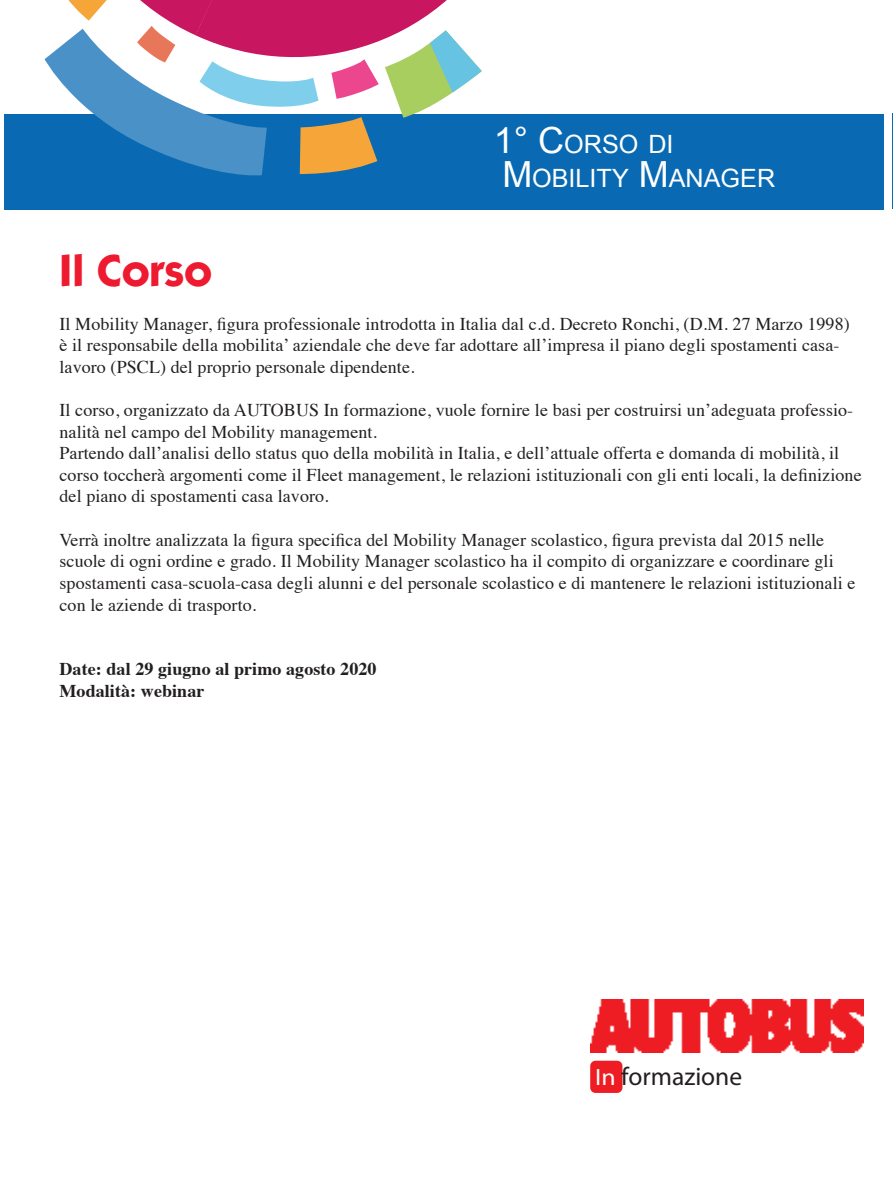
<style>
.page{position:relative;width:893px;height:1178px;background:#fff}
.page>*{position:absolute;margin:0;border:0;box-sizing:border-box;transform-origin:0 0}
.t1{font:700 45px "Itc Kabel";color:#ee1a30}
.t2{font:25.5px "Myriad Pro";color:#231f20}
.t3{font:25.2px "Arial";color:#fff}
.t4{font:18px/21.6px "Times";letter-spacing:.005em;color:#231f20}
.t5{font:700 18px "Times";letter-spacing:.005em;color:#231f20}
.s1{font-size:36px}
.s2{font-size:23.55px;color:#fff}
</style>
<div class="page">
<img style="left:590px;top:999px;width:273px;height:53px">
<div style="left:590px;top:1061px;width:32px;height:32px;background:#ee1d23;border-radius:5px"></div>
<div style="left:4px;top:114px;width:880px;height:95px;background:#096ab3"></div>
<svg style="left:45px;top:0;width:437px;height:176px"></svg>
<hr style="left:892px;top:114px;width:1px;height:95px;background:#096ab3">
<p class="t3" style="left:494px;top:128px;width:181px"><span class="s1">1° C</span>ORSO DI</p>
<p class="t3" style="left:502px;top:162px;width:274px"><span class="s1">M</span>OBILITY <span class="s1">M</span>ANAGER</p>
<p class="t1" style="left:60px;top:244px;width:154px">Il Corso</p>
<p class="t4" style="left:60px;top:311px;width:792px">Il Mobility Manager, figura professionale introdotta in Italia dal c.d. Decreto Ronchi, (D.M. 27 Marzo 1998) è il responsabile della mobilita’ aziendale che deve far adottare all’impresa il piano degli spostamenti casa&shy;lavoro (PSCL) del proprio personale dipendente.</p>
<p class="t4" style="left:60px;top:398px;width:795px">Il corso, organizzato da AUTOBUS In formazione, vuole fornire le basi per costruirsi un’adeguata professio&shy;nalità nel campo del Mobility management.</p>
<p class="t4" style="left:60px;top:441px;width:804px">Partendo dall’analisi dello status quo della mobilità in Italia, e dell’attuale offerta e domanda di mobilità, il corso toccherà argomenti come il Fleet management, le relazioni istituzionali con gli enti locali, la definizione del piano di spostamenti casa lavoro.</p>
<p class="t4" style="left:60px;top:527px;width:797px">Verrà inoltre analizzata la figura specifica del Mobility Manager scolastico, figura prevista dal 2015 nelle scuole di ogni ordine e grado. Il Mobility Manager scolastico ha il compito di organizzare e coordinare gli spostamenti casa-scuola-casa degli alunni e del personale scolastico e di mantenere le relazioni istituzionali e con le aziende di trasporto.</p>
<p class="t5" style="left:60px;top:652px;width:319px">Date: dal 29 giugno al primo agosto 2020</p>
<p class="t5" style="left:60px;top:673px;width:146px">Modalità: webinar</p>
<p class="t2" style="left:595px;top:1060px;width:148px"><span class="s2">In</span> formazione</p>
</div>
